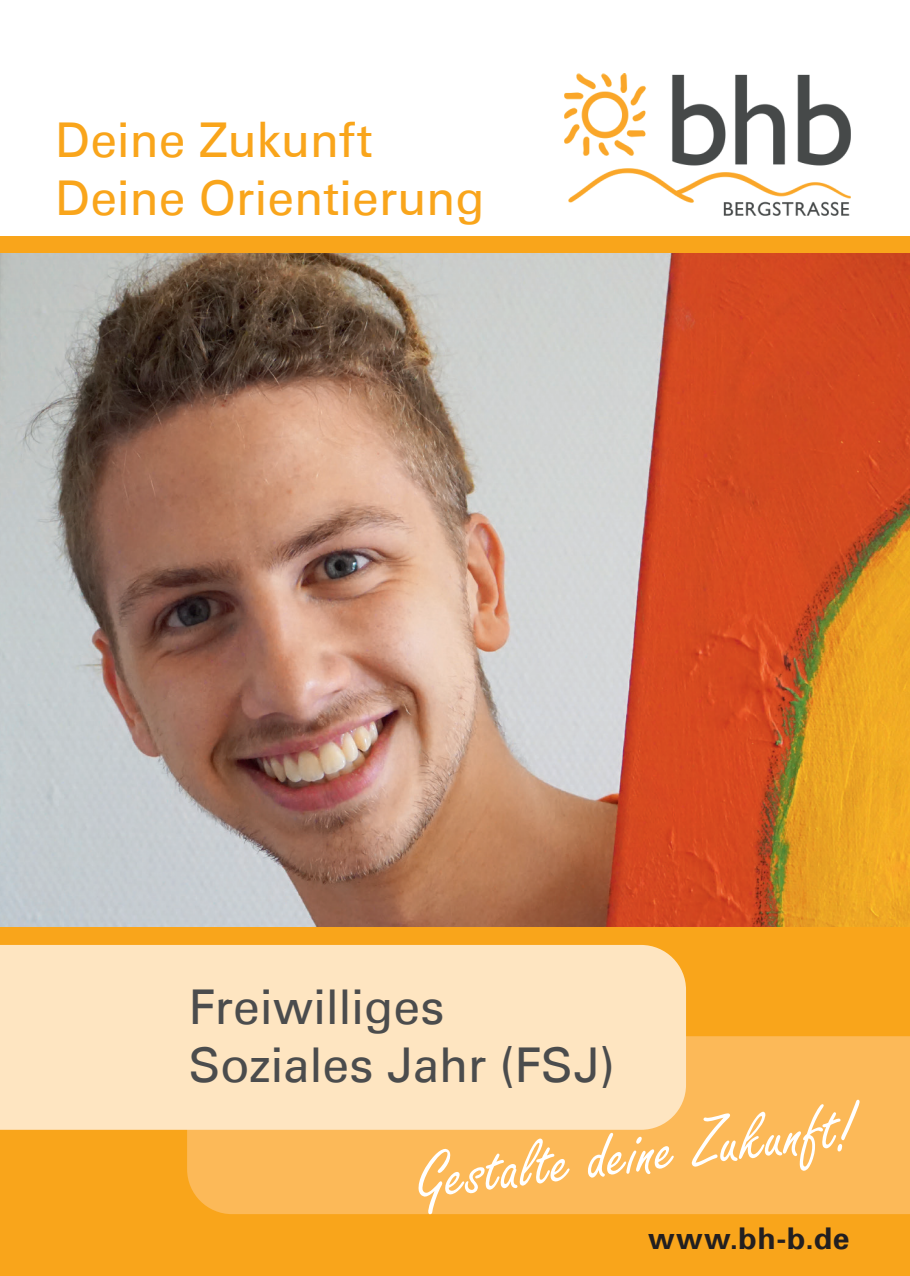
<style>
.page{position:relative;width:910px;height:1276px;background:#fff}
.page>*{position:absolute;margin:0;border:0;box-sizing:border-box;transform-origin:0 0}
.t1{font:72px "Freestyle Script";color:#fff}
.t2{font:48px/57.6px "Univers LT";letter-spacing:-.005em;color:#f9a51b}
.t3{font:48px/57.6px "Univers LT";letter-spacing:-.005em;color:#4b4c4d}
.t4{font:700 30px "Univers 65";letter-spacing:.03em;color:#231f20}
</style>
<div class="page">
<img style="left:0;top:253px;width:910px;height:674px">
<img style="left:564px;top:74px;width:286px;height:141px">
<div style="left:0;top:927px;width:910px;height:349px;background:#f9a51b"></div>
<div style="left:187px;top:1036px;width:723px;height:178px;background:#fcb958"></div>
<div style="left:0;top:945px;width:686px;height:184px;background:#fee5c1"></div>
<div style="left:0;top:236px;width:910px;height:17px;background:#f9a51b"></div>
<p class="t2" style="left:55px;top:112px;width:431px">Deine Zukunft<br>Deine Orientierung</p>
<p class="t3" style="left:189px;top:978px;width:428px">Freiwilliges<br>Soziales Jahr (FSJ)</p>
<h1 class="t1" style="left:412px;top:1140px;width:443px;rotate:-7deg">Gestalte deine Zukunft!</h1>
<p class="t4" style="left:648px;top:1219px;width:203px">www.bh-b.de</p>
</div>
